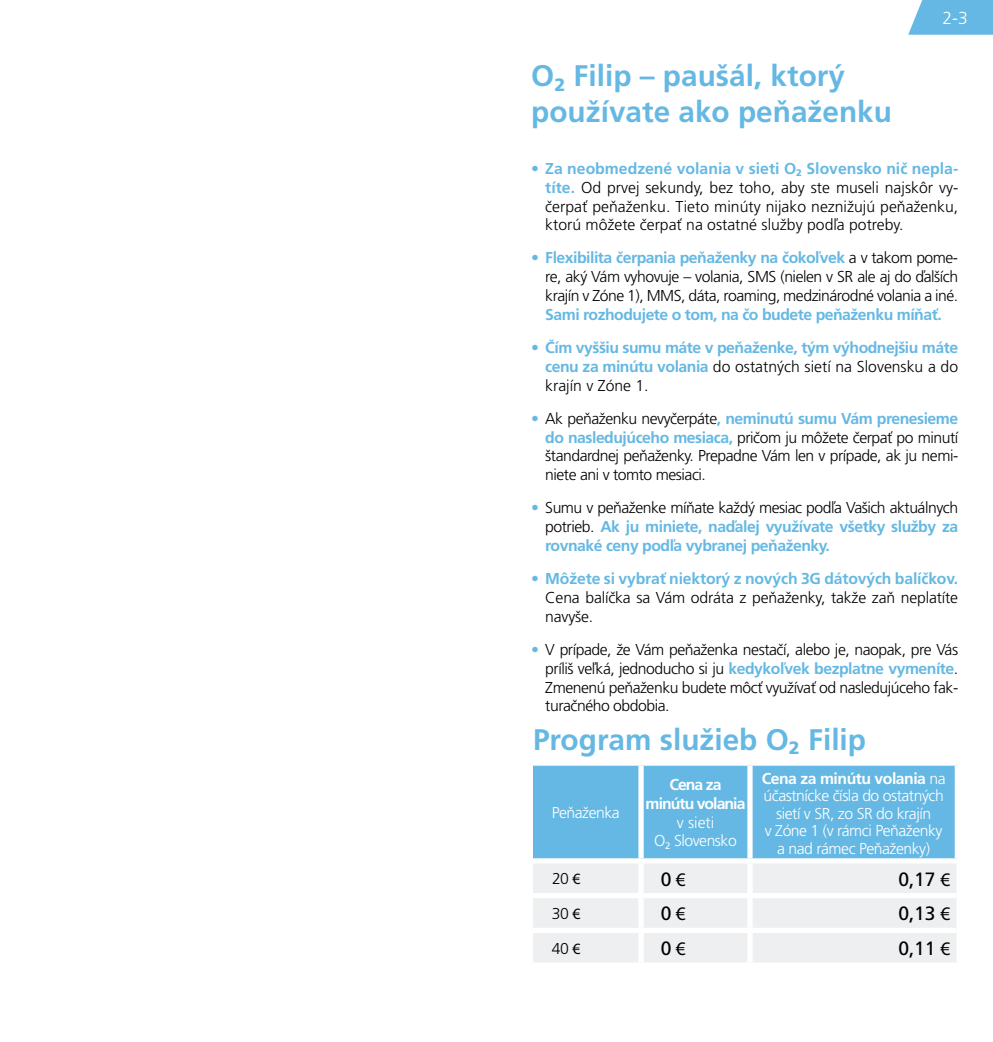
<style>
.page{position:relative;width:993px;height:1042px;background:#fff}
.page>*{position:absolute;margin:0;border:0;box-sizing:border-box;transform-origin:0 0}
.t1{font:700 29.75px/35.7px "Frutiger CE";color:#65b8e3}
.t2{font:19.25px "Frutiger CE";color:#000}
.t3{font:300 17.5px "Frutiger CE";color:#fff}
.t4{font:300 15.75px/18.9px "Frutiger CE";letter-spacing:-.03em;color:#000;text-align:justify}
.t5{font:700 15.75px/18.9px "Frutiger CE";letter-spacing:-.03em;color:#65b8e3;text-align:justify}
.t6{font:300 15.75px/17.5px "Frutiger CE";letter-spacing:-.03em;color:#fff;text-align:center}
.t7{font:700 15.75px/18.9px "Frutiger CE";letter-spacing:-.06em;color:#fff;text-align:center}
.s1{color:#65b8e3}
.s2{font-weight:700;color:#65b8e3}
.s3{font-weight:300}
.s4{font-weight:300;color:#000}
.s5{font-weight:700}
.s6{font-family:"Myriad Pro";font-weight:400}
.s7{font-family:"Myriad Pro"}
</style>
<div class="page">
<div style="left:533px;top:766px;width:421px;height:92px;background:#65b8e3"></div>
<div style="left:533px;top:864px;width:423px;height:98px;background:#edeff0"></div>
<div style="left:638px;top:766px;width:5px;height:92px;background:#fff"></div>
<div style="left:747px;top:766px;width:5px;height:92px;background:#fff"></div>
<div style="left:533px;top:893px;width:108px;height:5px;background:#fff"></div>
<div style="left:641px;top:893px;width:108px;height:5px;background:#fff"></div>
<div style="left:749px;top:893px;width:207px;height:5px;background:#fff"></div>
<div style="left:533px;top:928px;width:108px;height:5px;background:#fff"></div>
<div style="left:641px;top:928px;width:108px;height:5px;background:#fff"></div>
<div style="left:749px;top:928px;width:207px;height:5px;background:#fff"></div>
<div style="left:638px;top:863px;width:5px;height:30px;background:#fff"></div>
<div style="left:747px;top:863px;width:5px;height:30px;background:#fff"></div>
<div style="left:638px;top:898px;width:5px;height:30px;background:#fff"></div>
<div style="left:747px;top:898px;width:5px;height:30px;background:#fff"></div>
<div style="left:638px;top:933px;width:5px;height:29px;background:#fff"></div>
<div style="left:747px;top:933px;width:5px;height:29px;background:#fff"></div>
<svg style="left:532px;top:765px;width:109px;height:1px"></svg>
<svg style="left:641px;top:765px;width:108px;height:1px"></svg>
<svg style="left:749px;top:765px;width:209px;height:1px"></svg>
<svg style="left:908px;top:0;width:84px;height:35px"></svg>
<p class="t3" style="left:942px;top:8px;width:27px">2-3</p>
<h1 class="t1" style="left:531px;top:58px;width:362px">O<sub>2</sub> Filip – paušál, ktorý používate ako peňaženku</h1>
<p class="t4" style="left:545px;top:159px;width:414px;text-indent:-14px"><span class="s1">•</span> <span class="s2">Za neobmedzené volania v sieti O</span><sub>2</sub> <span class="s2">Slovensko nič nepla&shy;títe.</span> Od prvej sekundy, bez toho, aby ste museli najskôr vy&shy;čerpať peňaženku. Tieto minúty nijako neznižujú peňaženku, ktorú môžete čerpať na ostatné služby podľa potreby.</p>
<p class="t4" style="left:545px;top:248px;width:414px;text-indent:-14px"><span class="s1">•</span> <span class="s2">Flexibilita čerpania peňaženky na čokoľvek</span> a v takom pome&shy;re, aký Vám vyhovuje – volania, SMS (nielen v SR ale aj do ďalších krajín v Zóne 1), MMS, dáta, roaming, medzinárodné volania a iné.</p>
<p class="t5" style="left:545px;top:305px;width:398px">Sami rozhodujete o tom, na čo budete peňaženku míňať.</p>
<p class="t5" style="left:545px;top:338px;width:414px;text-indent:-14px"><span class="s3">•</span> Čím vyššiu sumu máte v peňaženke, tým výhodnejšiu máte cenu za minútu volania <span class="s4">do ostatných sietí na Slovensku a do krajín v Zóne 1.</span></p>
<p class="t4" style="left:545px;top:409px;width:414px;text-indent:-14px"><span class="s2">•</span> Ak peňaženku nevyčerpáte<span class="s2">, neminutú sumu Vám prenesieme do nasledujúceho mesiaca,</span> pričom ju môžete čerpať po minutí štandardnej peňaženky. Prepadne Vám len v prípade, ak ju nemi&shy;niete ani v tomto mesiaci.</p>
<p class="t5" style="left:545px;top:498px;width:414px;text-indent:-14px">• <span class="s4">Sumu v peňaženke míňate každý mesiac podľa Vašich aktuálnych potrieb.</span> Ak ju miniete, naďalej využívate všetky služby za rovnaké ceny podľa vybranej peňaženky.</p>
<p class="t4" style="left:545px;top:569px;width:414px;text-indent:-14px"><span class="s1">•</span> <span class="s2">Môžete si vybrať niektorý z nových 3G dátových balíčkov.<br></span>Cena balíčka sa Vám odráta z peňaženky, takže zaň neplatíte navyše.</p>
<p class="t4" style="left:545px;top:640px;width:414px;text-indent:-14px"><span class="s1">•</span> V prípade, že Vám peňaženka nestačí, alebo je, naopak, pre Vás príliš veľká, jednoducho si ju <span class="s2">kedykoľvek bezplatne vymeníte</span>.<br>Zmenenú peňaženku budete môcť využívať od nasledujúceho fak&shy;turačného obdobia.</p>
<h1 class="t1" style="left:533px;top:721px;width:334px">Program služieb O<sub>2</sub> Filip</h1>
<p class="t6" style="left:551px;top:804px;width:69px">Peňaženka</p>
<p class="t7" style="left:645px;top:775px;width:101px">Cena za minútu volania</p>
<p class="t6" style="left:654px;top:812px;width:84px;line-height:18.9px">v sieti<br>O<sub>2</sub> Slovensko</p>
<p class="t6" style="left:761px;top:769px;width:185px"><span class="s5">Cena za minútu volania</span> na účastnícke čísla do ostatných sietí v SR, zo SR do krajín<br>v Zóne 1 (v rámci Peňaženky a nad rámec Peňaženky)</p>
<p class="t4" style="left:552px;top:869px;width:30px">20 <span class="s6">€</span></p>
<p class="t2" style="left:660px;top:868px;width:26px">0<span class="s7">€</span></p>
<p class="t2" style="left:898px;top:868px;width:53px">0,17 <span class="s7">€</span></p>
<p class="t4" style="left:552px;top:904px;width:30px">30 <span class="s6">€</span></p>
<p class="t2" style="left:660px;top:903px;width:26px">0<span class="s7">€</span></p>
<p class="t2" style="left:898px;top:903px;width:53px">0,13 <span class="s7">€</span></p>
<p class="t4" style="left:552px;top:939px;width:30px">40 <span class="s6">€</span></p>
<p class="t2" style="left:660px;top:937px;width:26px">0<span class="s7">€</span></p>
<p class="t2" style="left:898px;top:937px;width:53px">0,11 <span class="s7">€</span></p>
</div>
